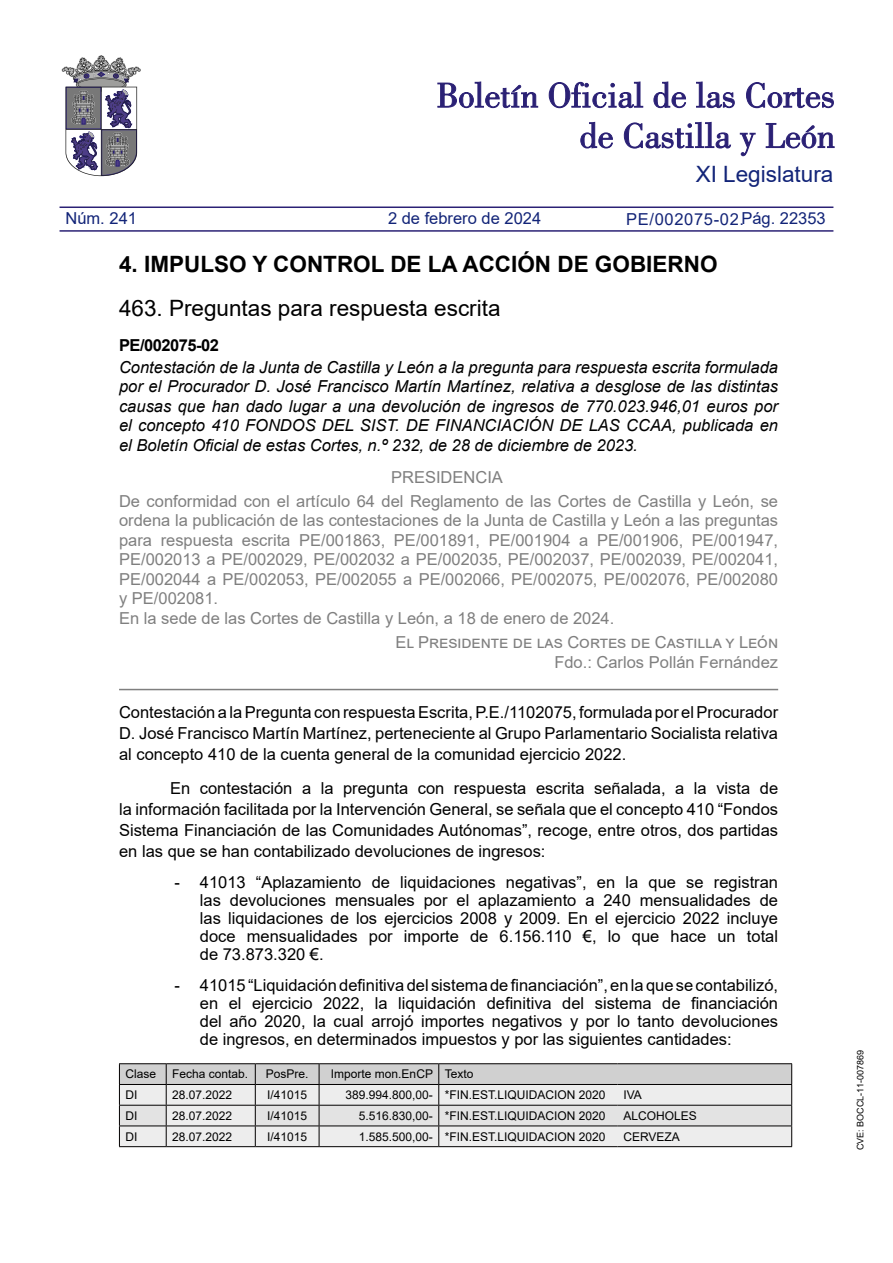
<style>
.page{position:relative;width:893px;height:1263px;background:#fff}
.page>*{position:absolute;margin:0;border:0;box-sizing:border-box;transform-origin:0 0}
.apartado{font:700 22.5px "Arial";color:#000}
.subapartado{font:22.5px "Arial";color:#000}
.t1{font:22.5px "Arial";color:#122478}
.textolista{font:16.5px/18px "Arial";color:#000;text-align:justify}
.subtitulo1{font:16.5px/19.5px "Arial";color:#7f7f7f;text-align:justify}
.titulo{font:italic 16.5px/19.5px "Arial";color:#000;text-align:justify}
.textosangria{font:16.5px/21px "Arial";color:#000;text-align:justify}
.textocuerpo{font:16.5px/21px "Arial";color:#000;text-align:justify}
.subtitulo2{font:16.5px "Arial";color:#7f7f7f}
.firmaapartado{font:16.5px "Arial";color:#7f7f7f}
.t2{font:16.5px "Arial";color:#122478}
.firmadoapartado{font:16.5px "Arial";color:#7f7f7f}
.ordencabecera{font:16.5px "Arial";letter-spacing:.04em;color:#132477}
.orden{font:700 16.5px "Arial";letter-spacing:-.03em;color:#000}
.organismo{font:16.5px "Arial";color:#7f7f7f}
.textotabla{font:12px "Arial";color:#000}
.cve{font:9px "Arial";color:#000}
</style>
<div class="page">
<svg style="left:437px;top:82px;width:101px;height:26px"></svg>
<svg style="left:549px;top:82px;width:94px;height:26px"></svg>
<svg style="left:654px;top:82px;width:32px;height:26px"></svg>
<svg style="left:696px;top:82px;width:39px;height:26px"></svg>
<svg style="left:746px;top:82px;width:88px;height:26px"></svg>
<svg style="left:580px;top:122px;width:33px;height:26px"></svg>
<svg style="left:624px;top:122px;width:107px;height:26px"></svg>
<svg style="left:740px;top:133px;width:15px;height:23px"></svg>
<svg style="left:766px;top:123px;width:68px;height:25px"></svg>
<svg style="left:62px;top:55px;width:79px;height:121px"></svg>
<hr style="left:60px;top:230px;width:773px;height:2px;background:#2b2175">
<hr style="left:60px;top:206px;width:773px;height:2px;background:#2b2175">
<hr style="left:119px;top:689px;width:659px;height:1px;background:#7f7f7f">
<hr style="left:119px;top:1063px;width:47px;height:1px;background:#020000">
<hr style="left:166px;top:1063px;width:89px;height:1px;background:#020000">
<hr style="left:255px;top:1063px;width:64px;height:1px;background:#020000">
<hr style="left:319px;top:1063px;width:120px;height:1px;background:#020000">
<hr style="left:439px;top:1063px;width:178px;height:1px;background:#020000">
<hr style="left:617px;top:1063px;width:175px;height:1px;background:#020000">
<svg style="left:119px;top:1064px;width:673px;height:82px;background:#dbdbdb"></svg>
<hr style="left:119px;top:1146px;width:47px;height:1px;background:#020000">
<hr style="left:166px;top:1146px;width:89px;height:1px;background:#020000">
<hr style="left:255px;top:1146px;width:64px;height:1px;background:#020000">
<hr style="left:319px;top:1146px;width:120px;height:1px;background:#020000">
<hr style="left:439px;top:1084px;width:178px;height:1px;background:#020000">
<hr style="left:617px;top:1084px;width:175px;height:1px;background:#020000">
<hr style="left:439px;top:1105px;width:178px;height:1px;background:#020000">
<hr style="left:617px;top:1105px;width:175px;height:1px;background:#020000">
<hr style="left:439px;top:1125px;width:178px;height:1px;background:#020000">
<hr style="left:617px;top:1125px;width:175px;height:1px;background:#020000">
<hr style="left:439px;top:1146px;width:178px;height:1px;background:#020000">
<hr style="left:617px;top:1146px;width:175px;height:1px;background:#020000">
<h1 class="t1" style="left:696px;top:158px;width:139px">XI Legislatura</h1>
<p class="t2" style="left:65px;top:207px;width:73px">Núm. 241</p>
<p class="t2" style="left:388px;top:207px;width:155px">2 de febrero de 2024</p>
<p class="t2" style="left:741px;top:207px;width:86px">Pág. 22353</p>
<p class="ordencabecera" style="left:626px;top:207px;width:119px">PE/002075-02.</p>
<p class="apartado" style="left:119px;top:248px;width:600px">4. IMPULSO Y CONTROL DE LA ACCIÓN DE GOBIERNO</p>
<p class="subapartado" style="left:119px;top:293px;width:383px">463. Preguntas para respuesta escrita</p>
<p class="orden" style="left:119px;top:334px;width:102px">PE/002075-02</p>
<p class="titulo" style="left:119px;top:358px;width:661px">Contestación de la Junta de Castilla y León a la pregunta para respuesta escrita formulada por el Procurador D. José Francisco Martín Martínez, relativa a desglose de las distintas causas que han dado lugar a una devolución de ingresos de 770.023.946,01 euros por el concepto 410 FONDOS DEL SIST. DE FINANCIACIÓN DE LAS CCAA, publicada en el Boletín Oficial de estas Cortes, n.º 232, de 28 de diciembre de 2023.</p>
<p class="organismo" style="left:391px;top:466px;width:113px">PRESIDENCIA</p>
<p class="subtitulo1" style="left:119px;top:491px;width:661px">De conformidad con el artículo 64 del Reglamento de las Cortes de Castilla y León, se ordena la publicación de las contestaciones de la Junta de Castilla y León a las preguntas para respuesta escrita PE/001863, PE/001891, PE/001904 a PE/001906, PE/001947, PE/002013 a PE/002029, PE/002032 a PE/002035, PE/002037, PE/002039, PE/002041, PE/002044 a PE/002053, PE/002055 a PE/002066, PE/002075, PE/002076, PE/002080 y PE/002081.</p>
<p class="subtitulo2" style="left:119px;top:607px;width:497px">En la sede de las Cortes de Castilla y León, a 18 de enero de 2024.</p>
<p class="firmaapartado" style="left:395px;top:631px;width:384px">El Presidente de las Cortes de Castilla y León</p>
<p class="firmadoapartado" style="left:554px;top:650px;width:225px">Fdo.: Carlos Pollán Fernández</p>
<p class="textocuerpo" style="left:119px;top:702px;width:661px">Contestación a la Pregunta con respuesta Escrita, P.E./1102075, formulada por el Procurador D. José Francisco Martín Martínez, perteneciente al Grupo Parlamentario Socialista relativa al concepto 410 de la cuenta general de la comunidad ejercicio 2022.</p>
<p class="textosangria" style="left:119px;top:778px;width:661px;text-indent:51px">En contestación a la pregunta con respuesta escrita señalada, a la vista de la información facilitada por la Intervención General, se señala que el concepto 410 “Fondos Sistema Financiación de las Comunidades Autónomas”, recoge, entre otros, dos partidas en las que se han contabilizado devoluciones de ingresos:</p>
<p class="textolista" style="left:200px;top:873px;width:580px;text-indent:-26px">- 41013 “Aplazamiento de liquidaciones negativas”, en la que se registran las devoluciones mensuales por el aplazamiento a 240 mensualidades de las liquidaciones de los ejercicios 2008 y 2009. En el ejercicio 2022 incluye doce mensualidades por importe de 6.156.110 €, lo que hace un total de 73.873.320 €.</p>
<p class="textolista" style="left:200px;top:976px;width:580px;text-indent:-26px">- 41015 “Liquidación definitiva del sistema de financiación”, en la que se contabilizó, en el ejercicio 2022, la liquidación definitiva del sistema de financiación del año 2020, la cual arrojó importes negativos y por lo tanto devoluciones de ingresos, en determinados impuestos y por las siguientes cantidades:</p>
<p class="textotabla" style="left:125px;top:1066px;width:32px">Clase</p>
<p class="textotabla" style="left:172px;top:1066px;width:78px">Fecha contab.</p>
<p class="textotabla" style="left:266px;top:1066px;width:44px">PosPre.</p>
<p class="textotabla" style="left:331px;top:1066px;width:104px">Importe mon.EnCP</p>
<p class="textotabla" style="left:445px;top:1066px;width:30px">Texto</p>
<p class="textotabla" style="left:125px;top:1087px;width:13px">DI</p>
<p class="textotabla" style="left:172px;top:1087px;width:62px">28.07.2022</p>
<p class="textotabla" style="left:267px;top:1087px;width:42px">I/41015</p>
<p class="textotabla" style="left:345px;top:1087px;width:89px">389.994.800,00-</p>
<p class="textotabla" style="left:445px;top:1087px;width:162px">*FIN.EST.LIQUIDACION 2020</p>
<p class="textotabla" style="left:623px;top:1087px;width:20px">IVA</p>
<p class="textotabla" style="left:125px;top:1107px;width:13px">DI</p>
<p class="textotabla" style="left:172px;top:1107px;width:62px">28.07.2022</p>
<p class="textotabla" style="left:267px;top:1107px;width:42px">I/41015</p>
<p class="textotabla" style="left:359px;top:1107px;width:76px">5.516.830,00-</p>
<p class="textotabla" style="left:445px;top:1107px;width:162px">*FIN.EST.LIQUIDACION 2020</p>
<p class="textotabla" style="left:623px;top:1107px;width:75px">ALCOHOLES</p>
<p class="textotabla" style="left:125px;top:1128px;width:13px">DI</p>
<p class="textotabla" style="left:172px;top:1128px;width:62px">28.07.2022</p>
<p class="textotabla" style="left:267px;top:1128px;width:42px">I/41015</p>
<p class="textotabla" style="left:359px;top:1128px;width:76px">1.585.500,00-</p>
<p class="textotabla" style="left:445px;top:1128px;width:162px">*FIN.EST.LIQUIDACION 2020</p>
<p class="textotabla" style="left:623px;top:1128px;width:58px">CERVEZA</p>
<p class="cve" style="left:854px;top:1150px;width:101px;rotate:-90deg">CVE: BOCCL-11-007869</p>
</div>
